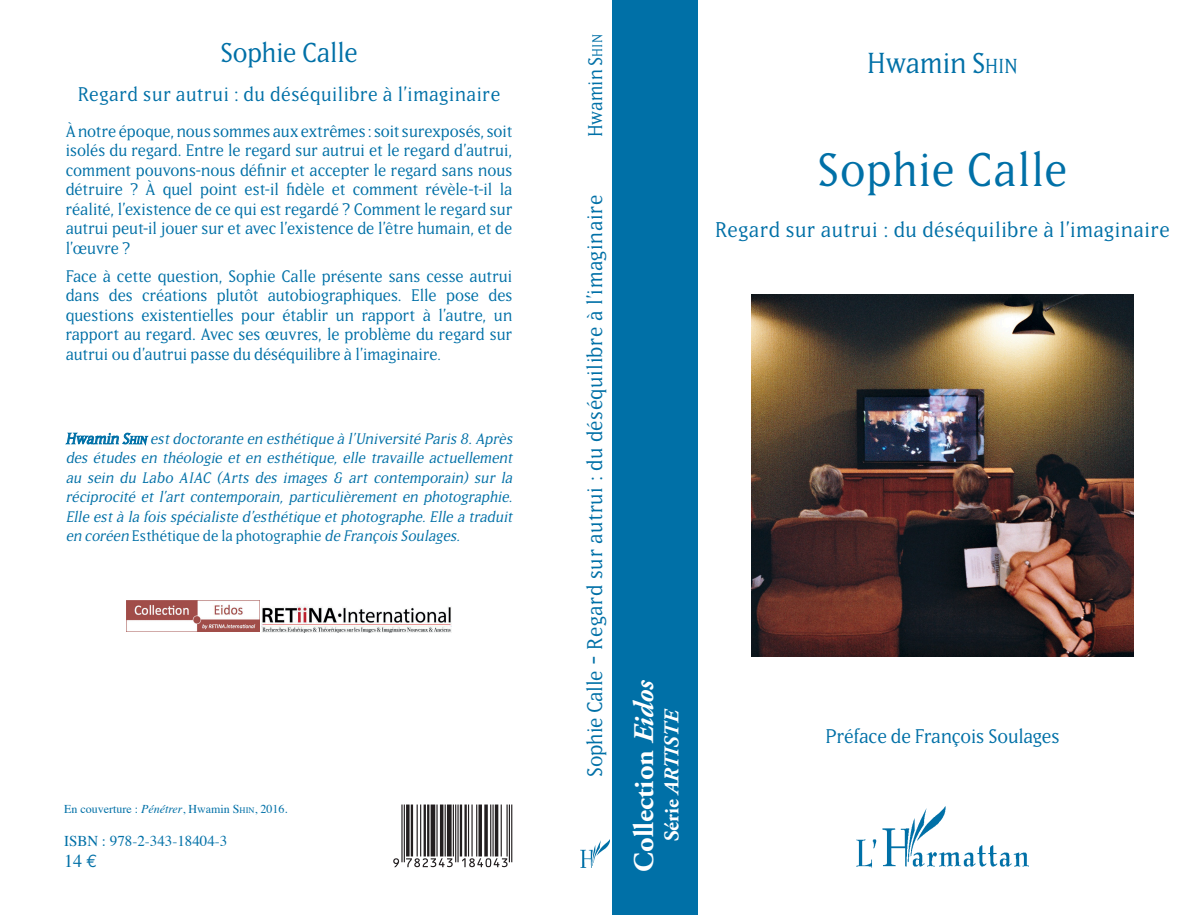
<style>
.page{position:relative;width:1187px;height:915px;background:#fff}
.page>*{position:absolute;margin:0;border:0;box-sizing:border-box;transform-origin:0 0}
.t1{font:46.5px "Matrix";letter-spacing:.015em;color:#0070a7}
.t2{font:700 28.5px "Adobe Garamond Pro";color:#fff}
.t3{font:28.5px "Matrix";color:#0070a7}
.t4{font:27px "Matrix";letter-spacing:-.01em;color:#0070a7}
.t5{font:21px "Matrix";letter-spacing:.025em;color:#0070a7}
.t6{font:italic 700 21px "Adobe Garamond Pro";color:#fff}
.t7{font:19.5px "Matrix";letter-spacing:.015em;color:#0070a7}
.t8{font:19.5px "Matrix";letter-spacing:-.01em;color:#0070a7}
.t9{font:18px "Times";color:#0070a7}
.t10{font:16.5px/19.5px "Matrix";color:#0070a7;text-align:justify}
.t11{font:italic 15px/19.5px "Matrix";color:#0070a7;text-align:justify}
.t12{font:15px "Times";color:#0070a7}
.t13{font:12px "Times";color:#0070a7}
.s1{font-size:13.65px}
.s2{font-size:15px}
.s3{font-size:27px}
.s4{font-size:10.5px}
.s5{font-style:normal}
.s6{font-style:italic}
.s7{font-size:8.4px}
.s8{font-family:"Euro Mono"}
.s9{font-size:19.95px}
</style>
<div class="page">
<div style="left:612px;top:0;width:86px;height:915px;background:#0070a7"></div>
<img style="left:580px;top:840px;width:29px;height:27px">
<img style="left:857px;top:806px;width:171px;height:61px">
<svg style="left:393px;top:805px;width:119px;height:62px"></svg>
<svg style="left:65px;top:433px;width:83px;height:13px"></svg>
<img style="left:127px;top:600px;width:133px;height:31px">
<img style="left:262px;top:606px;width:189px;height:26px">
<img style="left:751px;top:295px;width:382px;height:362px">
<h3 class="t4" style="left:220px;top:37px;width:139px">Sophie Calle</h3>
<p class="t7" style="left:584px;top:137px;width:105px;rotate:-90deg">Hwamin S<span class="s1">hin</span></p>
<p class="t7" style="left:78px;top:83px;width:424px">Regard sur autrui : du déséquilibre à l’imaginaire</p>
<p class="t10" style="left:66px;top:121px;width:448px">À notre époque, nous sommes aux extrêmes : soit surexposés, soit isolés du regard. Entre le regard sur autrui et le regard d’autrui, comment pouvons-nous définir et accepter le regard sans nous détruire ? À quel point est-il fidèle et comment révèle-t-il la réalité, l’existence de ce qui est regardé ? Comment le regard sur autrui peut-il jouer sur et avec l’existence de l’être humain, et de l’œuvre ?</p>
<p class="t10" style="left:66px;top:266px;width:448px">Face à cette question, Sophie Calle présente sans cesse autrui dans des créations plutôt autobiographiques. Elle pose des questions existentielles pour établir un rapport à l’autre, un rapport au regard. Avec ses œuvres, le problème du regard sur autrui ou d’autrui passe du déséquilibre à l’imaginaire<span class="s2">.</span></p>
<p class="t5" style="left:582px;top:777px;width:584px;rotate:-90deg">Sophie Calle <span class="s3">-</span> Regard sur autrui : du déséquilibre à l’imaginaire</p>
<p class="t11" style="left:66px;top:429px;width:451px">Hwamin S<span class="s4">hin</span> estdoctorante en esthétique à l’Université Paris 8.Après des études en théologie et en esthétique, elle travaille actuellement au sein du Labo AIAC (Arts des images &amp; art contemporain) sur la réciprocité et l’art contemporain, particulièrement en photographie.<br>Elle est à la fois spécialiste d’esthétique et photographe. Elle a traduit en coréen <span class="s5">Esthétique de la photographie</span> de François Soulages.</p>
<p class="t13" style="left:64px;top:798px;width:225px">En couverture : <span class="s6">Pénétrer</span>, Hwamin S<span class="s7">hin</span>, 2016.</p>
<p class="t12" style="left:64px;top:827px;width:165px">ISBN : 978-2-343-18404-3</p>
<p class="t9" style="left:64px;top:844px;width:35px">14 <span class="s8">e</span></p>
<h2 class="t2" style="left:627px;top:872px;width:194px;rotate:-90deg">Collection <span class="s6">Eidos</span></h2>
<p class="t6" style="left:659px;top:841px;width:134px;rotate:-90deg"><span class="s5">Série</span> ARTISTE</p>
<h2 class="t3" style="left:867px;top:47px;width:152px">Hwamin S<span class="s9">hin</span></h2>
<h1 class="t1" style="left:817px;top:143px;width:252px">Sophie Calle</h1>
<p class="t5" style="left:715px;top:217px;width:456px">Regard sur autrui : du déséquilibre à l’imaginaire</p>
<p class="t8" style="left:825px;top:724px;width:236px">Préface de François Soulages</p>
</div>
